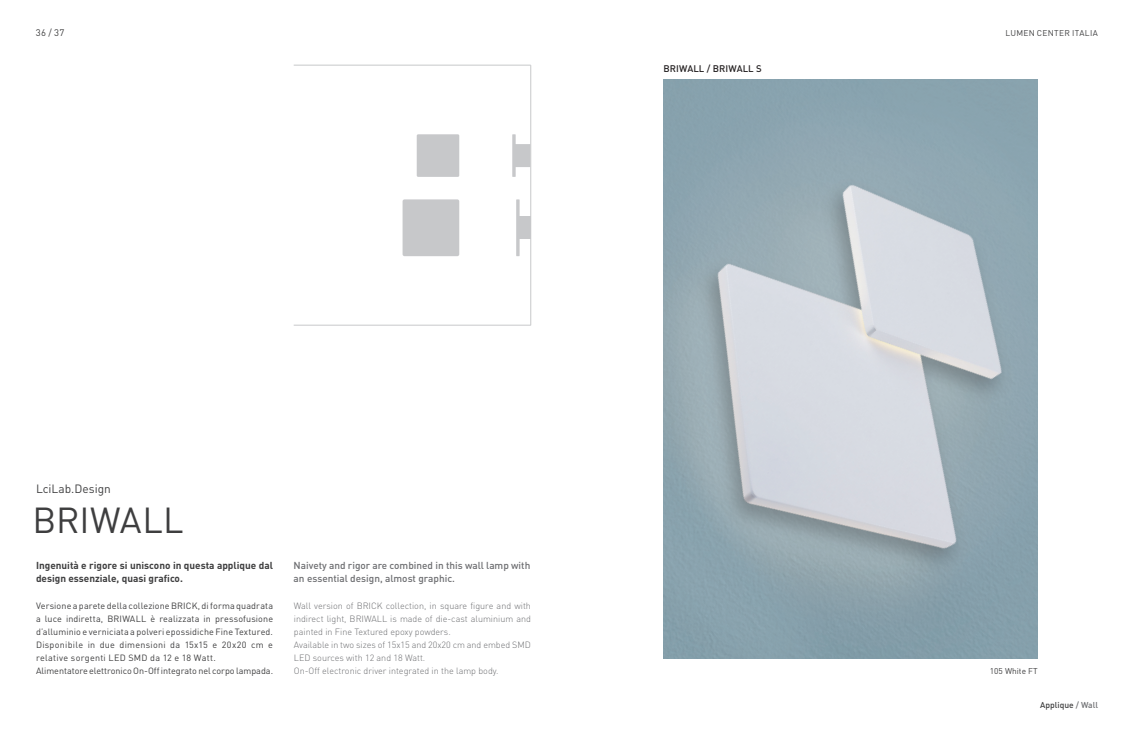
<style>
.page{position:relative;width:1134px;height:738px;background:#fff}
.page>*{position:absolute;margin:0;border:0;box-sizing:border-box;transform-origin:0 0}
.Prodotto{font:35.7px "DIN Pro";letter-spacing:.005em;color:#3e3e3f}
.Design{font:11.9px "DIN Pro";color:#3e3e3f}
.text_ita{font:500 10px/13px "DIN Pro";color:#6c6d70}
.text_ita-2{font:700 10px/13px "DIN Pro";color:#3e3e3f}
.t1{font:500 9.5px "DIN Pro";letter-spacing:.01em;color:#231f20}
.n_pagina{font:9.5px "DIN Pro";color:#3e3e3f}
.text_ita-3{font:300 9px/13px "DIN Pro";color:#6c6d70;text-align:justify}
.text_ita-4{font:9px/13px "DIN Pro";letter-spacing:.01em;color:#3e3e3f;text-align:justify}
.text_ita-5{font:9px/13px "DIN Pro";letter-spacing:.03em;color:#3e3e3f}
.t2{font:500 8.5px "DIN Pro";color:#3e3e3f}
.t3{font:8.3px "DIN Pro";letter-spacing:.03em;color:#3e3e3f}
.t4{font:8.3px "DIN Pro";color:#3e3e3f}
.s1{color:#6c6d70}
</style>
<div class="page">
<div style="left:417px;top:134px;width:42px;height:43px;background:#c7c8ca"></div>
<div style="left:403px;top:199px;width:56px;height:57px;background:#c7c8ca;border-radius:2px"></div>
<svg style="left:512px;top:134px;width:18px;height:43px"></svg>
<svg style="left:516px;top:199px;width:4px;height:57px"></svg>
<div style="left:520px;top:216px;width:11px;height:23px;background:#c7c8ca"></div>
<img style="left:663px;top:79px;width:374px;height:579px">
<hr style="left:294px;top:65px;width:237px;height:1px;background:#c7c8ca">
<hr style="left:531px;top:65px;width:1px;height:260px;background:#c7c8ca">
<hr style="left:294px;top:325px;width:237px;height:1px;background:#c7c8ca">
<p class="n_pagina" style="left:36px;top:25px;width:30px">36 / 37</p>
<p class="t3" style="left:1005px;top:27px;width:94px">LUMEN CENTER ITALIA</p>
<p class="t1" style="left:663px;top:61px;width:100px">BRIWALL / BRIWALL S</p>
<p class="Design" style="left:36px;top:479px;width:76px">LciLab.Design</p>
<p class="Prodotto" style="left:33px;top:491px;width:153px">BRIWALL</p>
<p class="text_ita-2" style="left:36px;top:557px;width:239px">Ingenuità e rigore si uniscono in questa applique dal design essenziale, quasi grafico.</p>
<p class="text_ita-4" style="left:36px;top:597px;width:239px">Versione a parete della collezione BRICK, di forma quadrata a luce indiretta, BRIWALL è realizzata in pressofusione d’alluminio e verniciata a polveri epossidiche Fine Textured.</p>
<p class="text_ita-5" style="left:36px;top:636px;width:239px">Disponibile in due dimensioni da 15x15 e 20x20 cm e relative sorgenti LED SMD da 12 e 18 Watt.</p>
<p class="text_ita-4" style="left:36px;top:662px;width:239px">Alimentatore elettronico On-Off integrato nel corpo lampada.</p>
<p class="text_ita" style="left:294px;top:557px;width:238px">Naivety and rigor are combined in this wall lamp with an essential design, almost graphic.</p>
<p class="text_ita-3" style="left:294px;top:597px;width:239px">Wall version of BRICK collection, in square figure and with indirect light, BRIWALL is made of die-cast aluminium and painted in Fine Textured epoxy powders.</p>
<p class="text_ita-3" style="left:294px;top:636px;width:239px">Available in two sizes of 15x15 and 20x20 cm and embed SMD<br>LED sources with 12 and 18 Watt.</p>
<p class="text_ita-3" style="left:294px;top:662px;width:206px">On-Off electronic driver integrated in the lamp body.</p>
<p class="t4" style="left:990px;top:663px;width:49px">105 White FT</p>
<p class="t2" style="left:1040px;top:697px;width:59px">Applique <span class="s1">/ Wall</span></p>
</div>
